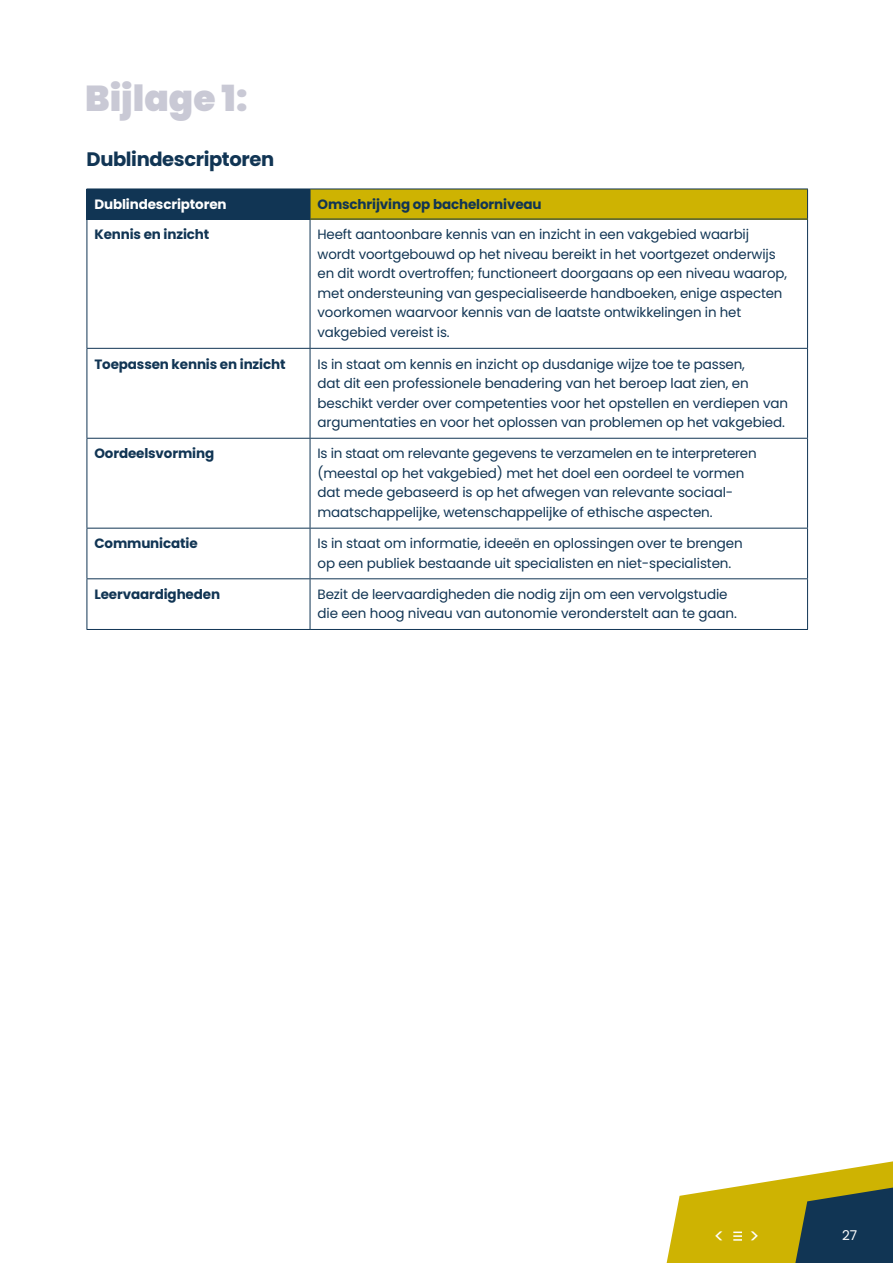
<style>
.page{position:relative;width:893px;height:1263px;background:#fff}
.page>*{position:absolute;margin:0;border:0;box-sizing:border-box;transform-origin:0 0}
.t1{font:900 36px "Poppins";color:#c9c9d5}
.t2{font:700 19.5px "Poppins";letter-spacing:-.02em;color:#113554}
.t3{font:19.5px "Poppins";color:#fff}
.t4{font:13.5px/19.5px "Poppins";letter-spacing:-.01em;color:#113554}
.t5{font:700 13.5px "Poppins";letter-spacing:-.01em;color:#113554}
.t6{font:700 13.5px "Poppins";letter-spacing:-.01em;color:#fff}
.t7{font:13.5px "Poppins";color:#fff}
</style>
<div class="page">
<svg style="left:667px;top:1161px;width:226px;height:102px"></svg>
<div style="left:87px;top:189px;width:223px;height:30px;background:#113554"></div>
<div style="left:310px;top:189px;width:497px;height:30px;background:#ceb302"></div>
<hr style="left:310px;top:189px;width:498px;height:1px;background:#113554">
<hr style="left:310px;top:189px;width:1px;height:30px;background:#113554">
<hr style="left:807px;top:189px;width:1px;height:30px;background:#113554">
<hr style="left:87px;top:219px;width:223px;height:1px;background:#113554">
<hr style="left:87px;top:219px;width:1px;height:129px;background:#113554">
<hr style="left:310px;top:219px;width:498px;height:1px;background:#113554">
<hr style="left:310px;top:219px;width:1px;height:129px;background:#113554">
<hr style="left:807px;top:219px;width:1px;height:129px;background:#113554">
<hr style="left:87px;top:348px;width:223px;height:1px;background:#113554">
<hr style="left:87px;top:349px;width:1px;height:89px;background:#113554">
<hr style="left:310px;top:348px;width:498px;height:1px;background:#113554">
<hr style="left:310px;top:349px;width:1px;height:89px;background:#113554">
<hr style="left:807px;top:349px;width:1px;height:89px;background:#113554">
<hr style="left:87px;top:438px;width:223px;height:1px;background:#113554">
<hr style="left:87px;top:439px;width:1px;height:89px;background:#113554">
<hr style="left:310px;top:438px;width:498px;height:1px;background:#113554">
<hr style="left:310px;top:439px;width:1px;height:89px;background:#113554">
<hr style="left:807px;top:439px;width:1px;height:89px;background:#113554">
<hr style="left:87px;top:528px;width:223px;height:1px;background:#113554">
<hr style="left:87px;top:528px;width:1px;height:50px;background:#113554">
<hr style="left:310px;top:528px;width:498px;height:1px;background:#113554">
<hr style="left:310px;top:528px;width:1px;height:50px;background:#113554">
<hr style="left:807px;top:528px;width:1px;height:50px;background:#113554">
<hr style="left:87px;top:578px;width:223px;height:1px;background:#113554">
<hr style="left:87px;top:579px;width:1px;height:50px;background:#113554">
<hr style="left:310px;top:578px;width:498px;height:1px;background:#113554">
<hr style="left:310px;top:579px;width:1px;height:50px;background:#113554">
<hr style="left:807px;top:579px;width:1px;height:50px;background:#113554">
<hr style="left:87px;top:629px;width:223px;height:1px;background:#113554">
<hr style="left:310px;top:629px;width:498px;height:1px;background:#113554">
<h1 class="t1" style="left:85px;top:77px;width:164px">Bijlage 1:</h1>
<h2 class="t2" style="left:87px;top:148px;width:189px">Dublindescriptoren</h2>
<p class="t6" style="left:94px;top:197px;width:134px">Dublindescriptoren</p>
<p class="t5" style="left:318px;top:197px;width:226px">Omschrijving op bachelorniveau</p>
<p class="t5" style="left:94px;top:227px;width:116px">Kennis en inzicht</p>
<p class="t4" style="left:318px;top:225px;width:471px">Heeft aantoonbare kennis van en inzicht in een vakgebied waarbij wordt voortgebouwd op het niveau bereikt in het voortgezet onderwijs en dit wordt overtroffen; functioneert doorgaans op een niveau waarop, met ondersteuning van gespecialiseerde handboeken, enige aspecten voorkomen waarvoor kennis van de laatste ontwikkelingen in het vakgebied vereist is.</p>
<p class="t5" style="left:94px;top:356px;width:193px">Toepassen kennis en inzicht</p>
<p class="t4" style="left:318px;top:354px;width:472px">Is in staat om kennis en inzicht op dusdanige wijze toe te passen,<br>dat dit een professionele benadering van het beroep laat zien, en beschikt verder over competenties voor het opstellen en verdiepen van argumentaties en voor het oplossen van problemen op het vakgebied.</p>
<p class="t5" style="left:94px;top:446px;width:121px">Oordeelsvorming</p>
<p class="t4" style="left:318px;top:444px;width:441px">Is in staat om relevante gegevens te verzamelen en te interpreteren (meestal op het vakgebied) met het doel een oordeel te vormen dat mede gebaseerd is op het afwegen van relevante sociaal&shy;maatschappelijke, wetenschappelijke of ethische aspecten.</p>
<p class="t5" style="left:94px;top:536px;width:105px">Communicatie</p>
<p class="t4" style="left:318px;top:534px;width:427px">Is in staat om informatie, ideeën en oplossingen over te brengen op een publiek bestaande uit specialisten en niet-specialisten.</p>
<p class="t5" style="left:94px;top:586px;width:127px">Leervaardigheden</p>
<p class="t4" style="left:318px;top:584px;width:421px">Bezit de leervaardigheden die nodig zijn om een vervolgstudie die een hoog niveau van autonomie veronderstelt aan te gaan.</p>
<h2 class="t3" style="left:714px;top:1225px;width:12px">&lt;</h2>
<h2 class="t3" style="left:749px;top:1225px;width:12px">&gt;</h2>
<p class="t7" style="left:842px;top:1228px;width:17px">27</p>
</div>
